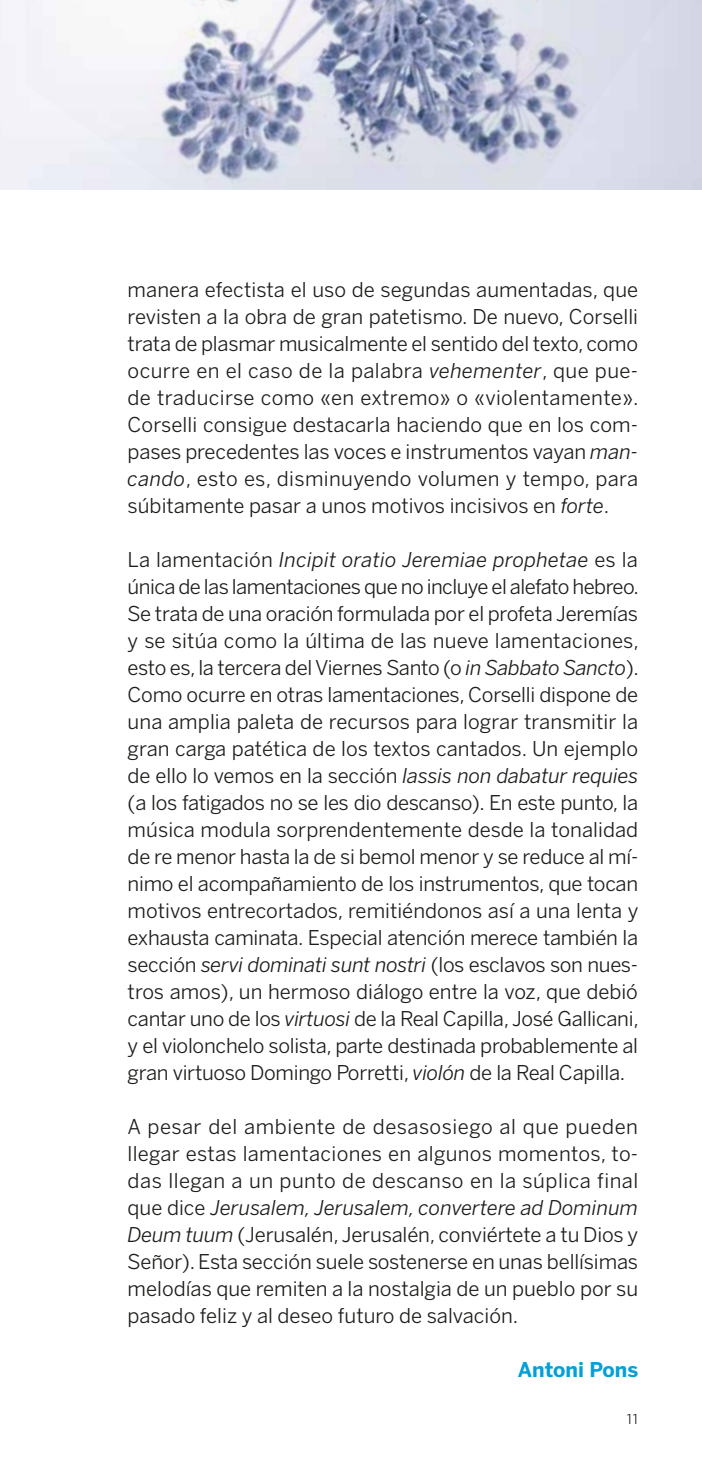
<style>
.page{position:relative;width:702px;height:1467px;background:#fff}
.page>*{position:absolute;margin:0;border:0;box-sizing:border-box;transform-origin:0 0}
.t1{font:20.25px/27px "Benton Sans BBVA";color:#1d1d1b;text-align:justify}
.t2{font:700 20.25px "Benton Sans BBVA";color:#009fd7}
.t3{font:13.5px "Benton Sans BBVA";color:#1d1d1b}
.s1{font-style:italic}
</style>
<div class="page">
<img style="left:26px;top:0;width:649px;height:189px">
<p class="t1" style="left:128px;top:276px;width:512px">manera efectista el uso de segundas aumentadas, que revisten a la obra de gran patetismo. De nuevo, Corselli trata de plasmar musicalmente el sentido del texto, como ocurre en el caso de la palabra <span class="s1">vehementer</span>, que pue&shy;de traducirse como «en extremo» o «violentamente».<br>Corselli consigue destacarla haciendo que en los com&shy;pases precedentes las voces e instrumentos vayan <span class="s1">man&shy;cando</span>, esto es, disminuyendo volumen y tempo, para súbitamente pasar a unos motivos incisivos en <span class="s1">forte</span>.</p>
<p class="t1" style="left:128px;top:546px;width:513px">La lamentación <span class="s1">Incipit oratio Jeremiae prophetae</span> es la única de las lamentaciones que no incluye el alefato hebreo.<br>Se trata de una oración formulada por el profeta Jeremías y se sitúa como la última de las nueve lamentaciones, esto es, la tercera del Viernes Santo (o <span class="s1">in Sabbato Sancto</span>).<br>Como ocurre en otras lamentaciones, Corselli dispone de una amplia paleta de recursos para lograr transmitir la gran carga patética de los textos cantados. Un ejemplo de ello lo vemos en la sección <span class="s1">lassis non dabatur requies </span>(a los fatigados no se les dio descanso). En este punto, la música modula sorprendentemente desde la tonalidad de re menor hasta la de si bemol menor y se reduce al mí&shy;nimo el acompañamiento de los instrumentos, que tocan motivos entrecortados, remitiéndonos así a una lenta y exhausta caminata. Especial atención merece también la sección <span class="s1">servi dominati sunt nostri</span> (los esclavos son nues&shy;tros amos), un hermoso diálogo entre la voz, que debió cantar uno de los <span class="s1">virtuosi</span> de la Real Capilla, José Gallicani, y el violonchelo solista, parte destinada probablemente al gran virtuoso Domingo Porretti, <span class="s1">violón</span> de la Real Capilla.</p>
<p class="t1" style="left:128px;top:1113px;width:512px">A pesar del ambiente de desasosiego al que pueden llegar estas lamentaciones en algunos momentos, to&shy;das llegan a un punto de descanso en la súplica final que dice <span class="s1">Jerusalem, Jerusalem, convertere ad Dominum Deum tuum</span> (Jerusalén, Jerusalén, conviértete a tu Dios y Señor). Esta sección suele sostenerse en unas bellísimas melodías que remiten a la nostalgia de un pueblo por su pasado feliz y al deseo futuro de salvación.</p>
<p class="t2" style="left:517px;top:1357px;width:122px">Antoni Pons</p>
<p class="t3" style="left:626px;top:1411px;width:13px">11</p>
</div>
